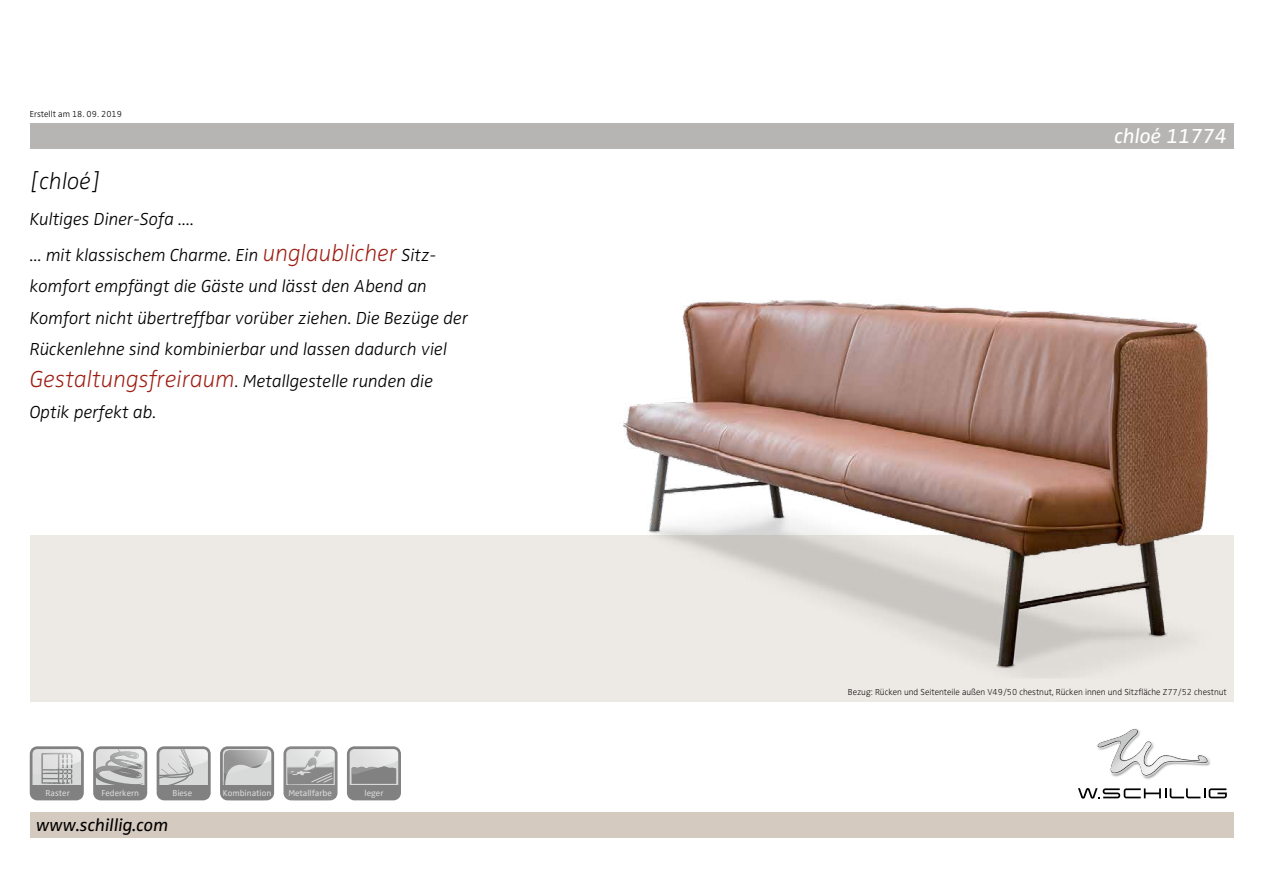
<style>
.page{position:relative;width:1263px;height:893px;background:#fff}
.page>*{position:absolute;margin:0;border:0;box-sizing:border-box;transform-origin:0 0}
.t1{font:italic 300 expanded 24px "Zwo Pro";color:#000}
.t2{font:italic 21px "Zwo Pro";color:#fff}
.t3{font:italic 300 18px/31.5px "Zwo Pro";color:#000}
.t4{font:italic 18px "Zwo Pro";color:#000}
.t5{font:300 expanded 9px "Zwo Pro";color:#000}
.t6{font:300 9px "Zwo Pro";color:#000}
.t7{font:8.85px "Zwo Pro";color:#d8d9d9}
.t8{font:8.85px "Zwo Pro";color:#d9dada}
.s1{font-stretch:expanded;font-size:24px;color:#9e1d12}
</style>
<div class="page">
<div style="left:30px;top:123px;width:1203px;height:26px;background:#b6b5b4"></div>
<div style="left:30px;top:535px;width:1203px;height:167px;background:#ede9e4"></div>
<div style="left:30px;top:812px;width:1203px;height:26px;background:#d5cabf"></div>
<img style="left:623px;top:300px;width:585px;height:377px">
<svg style="left:93px;top:746px;width:54px;height:54px;background:#b3b3b3"></svg>
<div style="left:96px;top:785px;width:49px;height:13px;background:#818181"></div>
<svg style="left:223px;top:750px;width:48px;height:50px;background:#b1b2b2"></svg>
<div style="left:220px;top:746px;width:54px;height:54px;border:3px solid #818181;border-radius:6px"></div>
<svg style="left:30px;top:746px;width:54px;height:54px;background:#b1b2b2"></svg>
<svg style="left:157px;top:746px;width:54px;height:54px;background:#b5b6b6"></svg>
<div style="left:286px;top:785px;width:49px;height:13px;background:#868786"></div>
<svg style="left:287px;top:750px;width:47px;height:35px;background:#b9bab9"></svg>
<div style="left:283px;top:746px;width:55px;height:54px;border:3px solid #868786;border-radius:6px"></div>
<svg style="left:347px;top:746px;width:54px;height:54px;background:#afafb0"></svg>
<div style="left:349px;top:785px;width:49px;height:13px;background:#818181"></div>
<svg style="left:1097px;top:745px;width:113px;height:32px"></svg>
<img style="left:1098px;top:729px;width:109px;height:46px">
<svg style="left:1078px;top:788px;width:149px;height:11px"></svg>
<p class="t6" style="left:30px;top:109px;width:94px">Erstellt am 18. 09. 2019</p>
<h1 class="t1" style="left:30px;top:167px;width:73px">[chloé]</h1>
<p class="t3" style="left:30px;top:201px;width:408px;line-height:35.7px">Kultiges Diner-Sofa ....<br>... mit klassischem Charme. Ein <span class="s1">unglaublicher</span> Sitz-</p>
<p class="t3" style="left:30px;top:271px;width:440px">komfort empfängt die Gäste und lässt den Abend an Komfort nicht übertreffbar vorüber ziehen. Die Bezüge der Rückenlehne sind kombinierbar und lassen dadurch viel <span class="s1">Gestaltungsfreiraum</span>. Metallgestelle runden die Optik perfekt ab.</p>
<p class="t7" style="left:46px;top:787px;width:26px">Raster</p>
<p class="t7" style="left:101px;top:787px;width:39px">Federkern</p>
<p class="t7" style="left:172px;top:787px;width:21px">Biese</p>
<p class="t7" style="left:223px;top:788px;width:50px">Kombination</p>
<p class="t8" style="left:288px;top:788px;width:45px">Metallfarbe</p>
<p class="t7" style="left:365px;top:787px;width:20px">leger</p>
<p class="t4" style="left:36px;top:815px;width:134px">www.schillig.com</p>
<p class="t2" style="left:1114px;top:124px;width:114px">chloé 11774</p>
<p class="t5" style="left:848px;top:687px;width:380px">Bezug: Rücken und Seitenteile außen V49/50 chestnut, Rücken innen und Sitzfläche Z77/52 chestnut</p>
</div>
